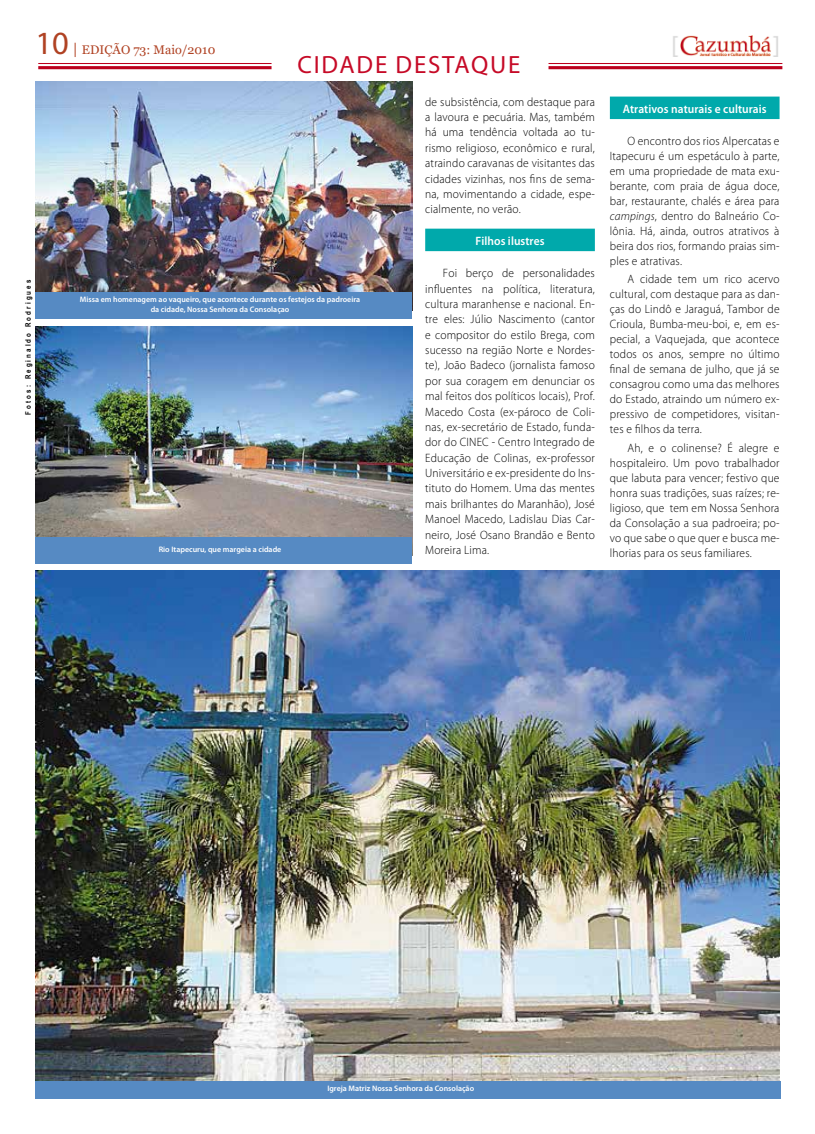
<style>
.page{position:relative;width:815px;height:1134px;background:#fff}
.page>*{position:absolute;margin:0;border:0;box-sizing:border-box;transform-origin:0 0}
.t1{font:25px "Myriad Pro";letter-spacing:.07em;color:#c60a27}
.t2{font:12.5px "Georgia";color:#b04223}
.t3{font:300 12.12px/15.4px "Myriad Pro";letter-spacing:.015em;color:#000;text-align:justify;scale:.95 1}
.t4{font:600 12.12px "Myriad Pro";letter-spacing:.005em;color:#fff;scale:.95 1}
.t5{font:600 7.88px/9.2px "Myriad Pro";color:#fff;text-align:center}
.t6{font:700 7.5px "Arial Narrow";letter-spacing:.28em;color:#000}
.s1{font-family:"Myriad";font-size:32.5px}
.s2{font-size:15px}
.s3{font-style:italic}
</style>
<div class="page">
<img style="left:673px;top:35px;width:105px;height:22px">
<img style="left:35px;top:570px;width:745px;height:511px">
<hr style="left:549px;top:63px;width:233px;height:1px;background:#bc001d">
<hr style="left:549px;top:66px;width:233px;height:3px;background:#bc001d">
<hr style="left:38px;top:63px;width:234px;height:1px;background:#bc001d">
<hr style="left:38px;top:66px;width:234px;height:3px;background:#bc001d">
<div style="left:425px;top:229px;width:170px;height:22px;background:#00a9ab"></div>
<div style="left:610px;top:97px;width:170px;height:22px;background:#00a9ab"></div>
<div style="left:35px;top:1081px;width:746px;height:17px;background:#568ac3"></div>
<img style="left:35px;top:81px;width:377px;height:211px">
<img style="left:35px;top:327px;width:377px;height:210px">
<div style="left:35px;top:292px;width:377px;height:26px;background:#568ac3"></div>
<div style="left:35px;top:537px;width:377px;height:26px;background:#568ac3"></div>
<p class="t2" style="left:35px;top:42px;width:181px"><span class="s1">10</span> <span class="s2">|</span> EDIÇÃO 73: Maio/2010</p>
<h1 class="t1" style="left:298px;top:49px;width:224px">CIDADE DESTAQUE</h1>
<p class="t3" style="left:425px;top:94px;width:180px">de subsistência, com destaque para a lavoura e pecuária. Mas, também há uma tendência voltada ao tu&shy;rismo religioso, econômico e rural, atraindo caravanas de visitantes das cidades vizinhas, nos fins de sema&shy;na, movimentando a cidade, espe&shy;cialmente, no verão.</p>
<p class="t4" style="left:476px;top:233px;width:74px">Filhos ilustres</p>
<p class="t3" style="left:425px;top:265px;width:180px;text-indent:18px">Foi berço de personalidades influentes na política, literatura, cultura maranhense e nacional. En&shy;tre eles: Júlio Nascimento (cantor e compositor do estilo Brega, com sucesso na região Norte e Nordes&shy;te), João Badeco (jornalista famoso por sua coragem em denunciar os mal feitos dos políticos locais), Prof.<br>Macedo Costa (ex-pároco de Coli&shy;nas, ex-secretário de Estado, funda&shy;dor do CINEC - Centro Integrado de Educação de Colinas, ex-professor Universitário e ex-presidente do Ins&shy;tituto do Homem. Uma das mentes mais brilhantes do Maranhão), José Manoel Macedo, Ladislau Dias Car&shy;neiro, José Osano Brandão e Bento Moreira Lima.</p>
<p class="t6" style="left:22px;top:415px;width:136px;rotate:-90deg">Fotos: Reginaldo Rodrigues</p>
<p class="t5" style="left:80px;top:295px;width:282px">Missa em homenagem ao vaqueiro, que acontece durante os festejos da padroeira da cidade, Nossa Senhora da Consolaçao</p>
<p class="t5" style="left:159px;top:544px;width:124px">Rio Itapecuru, que margeia a cidade</p>
<p class="t4" style="left:623px;top:101px;width:153px">Atrativos naturais e culturais</p>
<p class="t3" style="left:610px;top:133px;width:180px;line-height:15px;text-indent:18px">O encontro dos rios Alpercatas e Itapecuru é um espetáculo à parte, em uma propriedade de mata exu&shy;berante, com praia de água doce, bar, restaurante, chalés e área para <span class="s3">campings</span>, dentro do Balneário Co&shy;lônia. Há, ainda, outros atrativos à beira dos rios, formando praias sim&shy;ples e atrativas.</p>
<p class="t3" style="left:610px;top:272px;width:180px;line-height:15px;text-indent:18px">A cidade tem um rico acervo cultural, com destaque para as dan&shy;ças do Lindô e Jaraguá, Tambor de Crioula, Bumba-meu-boi, e, em es&shy;pecial, a Vaquejada, que acontece todos os anos, sempre no último final de semana de julho, que já se consagrou como uma das melhores do Estado, atraindo um número ex&shy;pressivo de competidores, visitan&shy;tes e filhos da terra.</p>
<p class="t3" style="left:610px;top:440px;width:180px;line-height:15px;text-indent:18px">Ah, e o colinense? É alegre e hospitaleiro. Um povo trabalhador que labuta para vencer; festivo que honra suas tradições, suas raízes; re&shy;ligioso, que tem em Nossa Senhora da Consolação a sua padroeira; po&shy;vo que sabe o que quer e busca me&shy;lhorias para os seus familiares.</p>
<p class="t5" style="left:327px;top:1084px;width:148px">Igreja Matriz Nossa Senhora da Consolação</p>
</div>
